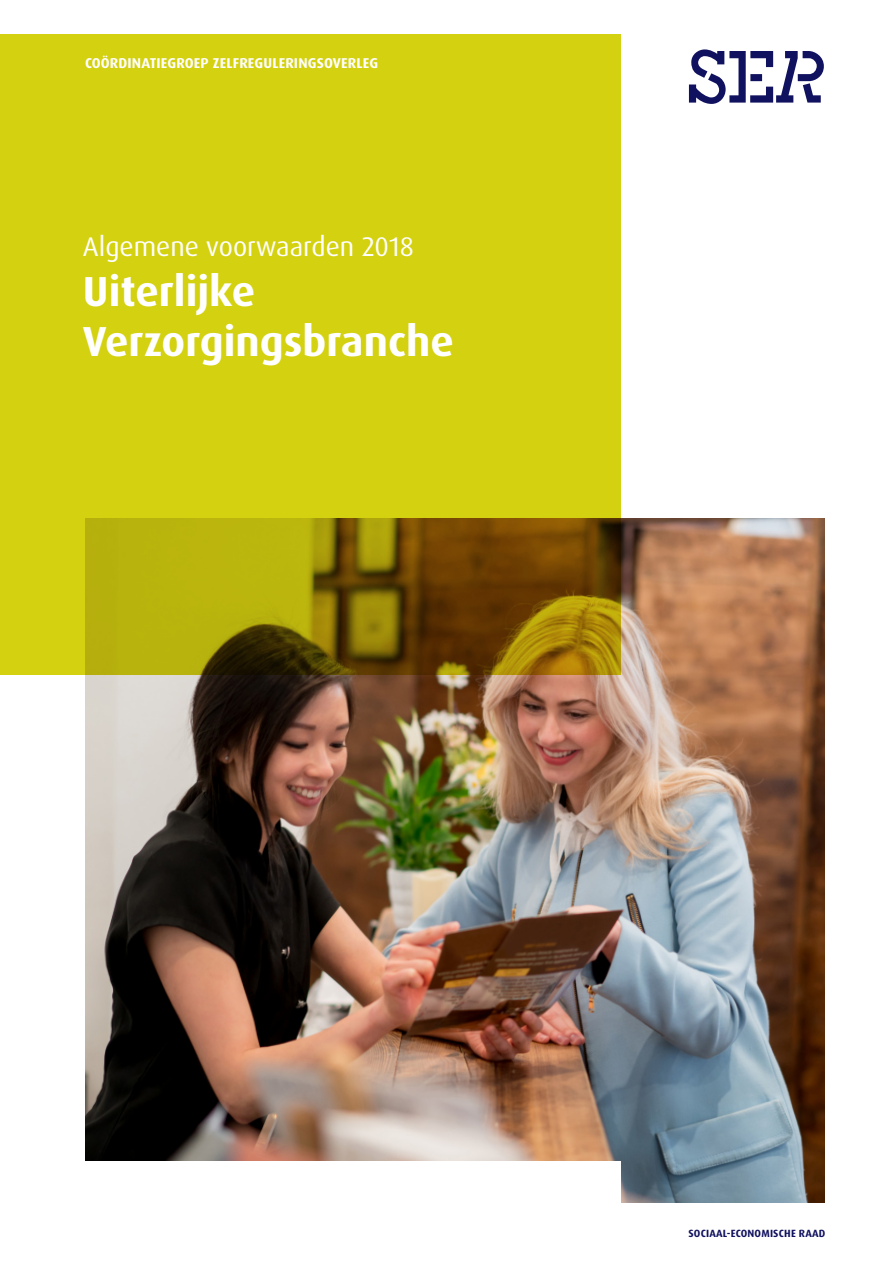
<style>
.page{position:relative;width:893px;height:1263px;background:#fff}
.page>*{position:absolute;margin:0;border:0;box-sizing:border-box;transform-origin:0 0}
.t1{font:700 42px "Dax OT";color:#fff}
.t2{font:27px "Dax OT";color:#fff}
._08_Omslag_Header{font:700 14.25px "Dax OT";letter-spacing:.01em;color:#fff}
.t3{font:700 10.5px "Dax OT";letter-spacing:.02em;color:#11125f}
</style>
<div class="page">
<img style="left:85px;top:519px;width:740px;height:684px">
<svg style="left:0;top:34px;width:621px;height:640px;fill:#d4d110"></svg>
<svg style="left:689px;top:49px;width:135px;height:55px"></svg>
<div style="left:71px;top:1161px;width:550px;height:63px;background:#fff"></div>
<p class="_08_Omslag_Header" style="left:85px;top:53px;width:294px">COÖRDINATIEGROEP ZELFREGULERINGSOVERLEG</p>
<p class="t2" style="left:83px;top:229px;width:333px">Algemene voorwaarden 2018</p>
<p class="t1" style="left:83px;top:264px;width:174px">Uiterlijke</p>
<p class="t1" style="left:83px;top:315px;width:373px">Verzorgingsbranche</p>
<p class="t3" style="left:688px;top:1227px;width:139px">SOCIAAL-ECONOMISCHE RAAD</p>
</div>
